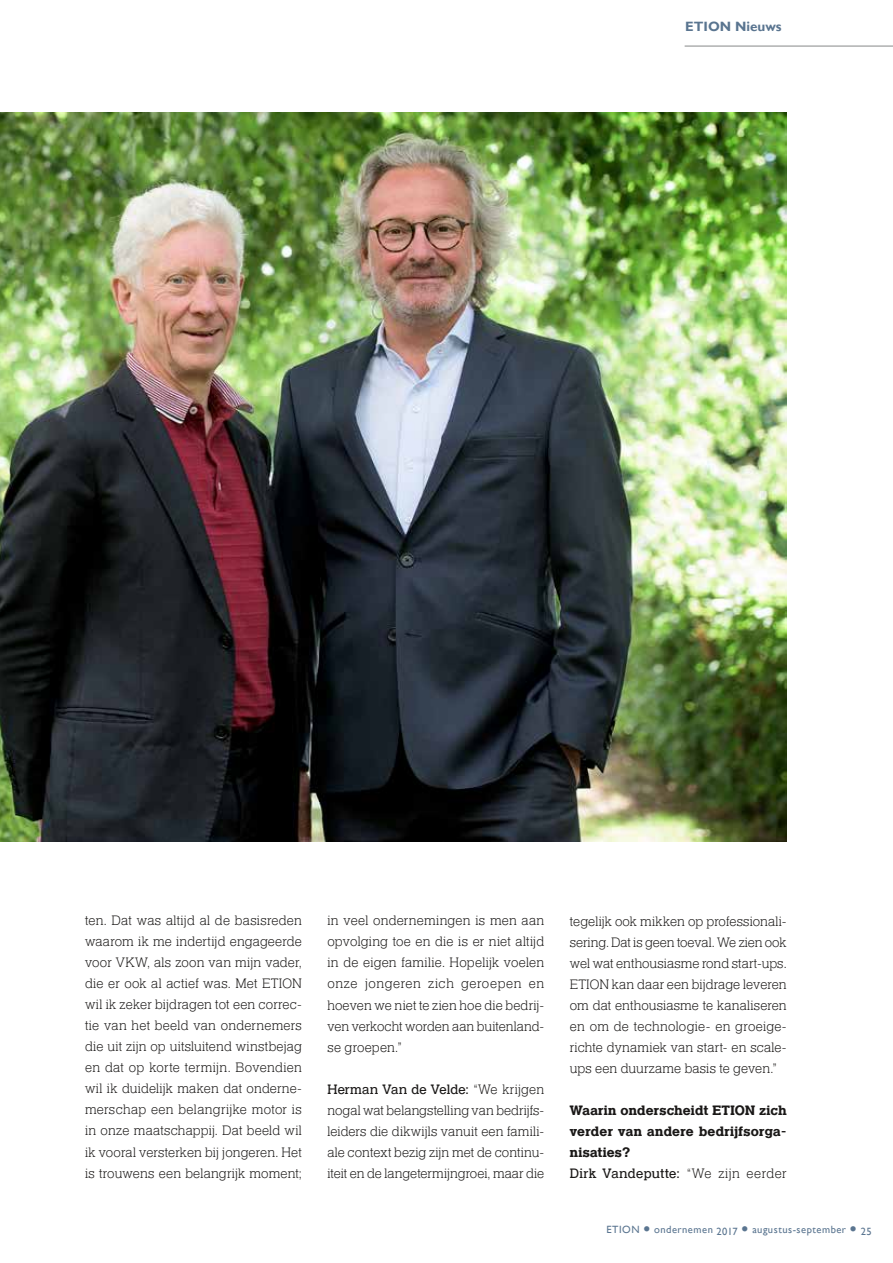
<style>
.page{position:relative;width:893px;height:1263px;background:#fff}
.page>*{position:absolute;margin:0;border:0;box-sizing:border-box;transform-origin:0 0}
.t1{font:300 14.25px/21px "Helserif";letter-spacing:.005em;color:#1a1817;text-align:justify}
.t2{font:700 14.25px/21px "Helserif";letter-spacing:.015em;color:#1a1817;text-align:justify}
.t3{font:14.25px "Helserif Boo";letter-spacing:.01em;color:#1a1817}
.t4{font:700 13.5px "Gill Sans";color:#5a7590}
.t5{font:10.5px "Gill Sans";letter-spacing:.05em;color:#5a7590}
.s1{font-family:"Helserif";font-weight:300}
.s2{font-size:21px}
</style>
<div class="page">
<hr style="left:685px;top:46px;width:208px;height:1px;background:#878989">
<img style="left:0;top:113px;width:787px;height:728px">
<p class="t4" style="left:685px;top:18px;width:98px">ETION Nieuws</p>
<p class="t1" style="left:85px;top:911px;width:218px">ten. Dat was altijd al de basisreden waarom ik me indertijd engageerde voor VKW, als zoon van mijn vader, die er ook al actief was. Met ETION wil ik zeker bijdragen tot een correc&shy;tie van het beeld van ondernemers die uit zijn op uitsluitend winstbejag en dat op korte termijn. Bovendien wil ik duidelijk maken dat onderne&shy;merschap een belangrijke motor is in onze maatschappij. Dat beeld wil ik vooral versterken bij jongeren. Het is trouwens een belangrijk moment;</p>
<p class="t1" style="left:327px;top:911px;width:218px">in veel ondernemingen is men aan opvolging toe en die is er niet altijd in de eigen familie. Hopelijk voelen onze jongeren zich geroepen en hoeven we niet te zien hoe die bedrij&shy;ven verkocht worden aan buitenland&shy;se groepen.”</p>
<p class="t3" style="left:327px;top:1081px;width:218px">Herman Van de Velde: <span class="s1">“We krijgen</span></p>
<p class="t1" style="left:327px;top:1100px;width:218px">nogal wat belangstelling van bedrijfs&shy;leiders die dikwijls vanuit een famili&shy;ale context bezig zijn met de continu&shy;ïteit en de langetermijngroei, maar die</p>
<p class="t1" style="left:570px;top:911px;width:218px">tegelijk ook mikken op professionali&shy;sering. Dat is geen toeval. We zien ook wel wat enthousiasme rond start-ups.<br>ETION kan daar een bijdrage leveren om dat enthousiasme te kanaliseren en om de technologie- en groeige&shy;richte dynamiek van start- en scale&shy;ups een duurzame basis te geven.”</p>
<p class="t2" style="left:570px;top:1100px;width:218px">Waarin onderscheidt ETION zich verder van andere bedrijfsorga&shy;nisaties?</p>
<p class="t3" style="left:570px;top:1165px;width:218px">Dirk Vandeputte: <span class="s1">“We zijn eerder</span></p>
<p class="t5" style="left:606px;top:1223px;width:267px">ETION <span class="s2">•</span> ondernemen 2017 <span class="s2">•</span> augustus-september <span class="s2">•</span> 25</p>
</div>
